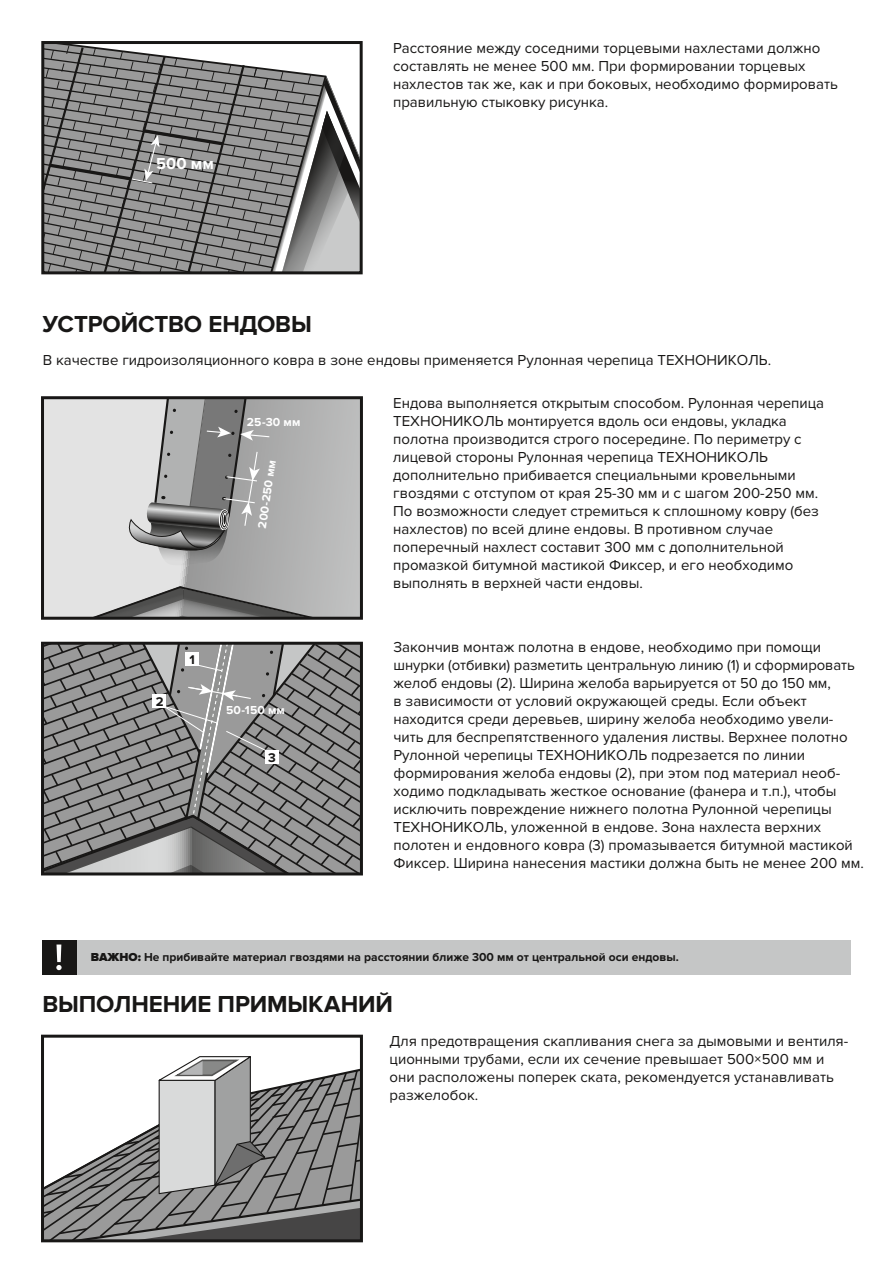
<style>
.page{position:relative;width:893px;height:1263px;background:#fff}
.page>*{position:absolute;margin:0;border:0;box-sizing:border-box;transform-origin:0 0}
.t1{font:700 24px "Proxima Nova";letter-spacing:-.005em;color:#181716}
.t2{font:700 16.5px "Proxima Nova";color:#fff}
.t3{font:15px/18px "Proxima Nova";color:#181716}
.t4{font:700 13.05px "Proxima Nova";color:#181716}
.t5{font:700 12px "Proxima Nova";color:#181716}
.t6{font:700 12px "Proxima Nova";letter-spacing:.015em;color:#fff}
.s1{font-weight:900}
</style>
<div class="page">
<div style="left:43px;top:940px;width:808px;height:34px;background:#c5c6c6"></div>
<div style="left:43px;top:940px;width:34px;height:34px;background:#181716"></div>
<svg style="left:56px;top:944px;width:6px;height:26px"></svg>
<svg style="left:45px;top:400px;width:314px;height:186px;background:#c9c9c9"></svg>
<svg style="left:45px;top:586px;width:314px;height:30px;background:#a5a5a5"></svg>
<svg style="left:125px;top:400px;width:145px;height:167px;background:#a2a2a2"></svg>
<div style="left:41px;top:396px;width:322px;height:224px;border:3px solid #181716"></div>
<svg style="left:45px;top:45px;width:314px;height:225px;background:#8e8e8e"></svg>
<div style="left:41px;top:41px;width:322px;height:233px;border:3px solid #181716"></div>
<svg style="left:45px;top:646px;width:314px;height:225px;background:#878686"></svg>
<div style="left:41px;top:642px;width:322px;height:233px;border:3px solid #181716"></div>
<svg style="left:45px;top:1056px;width:314px;height:182px"></svg>
<div style="left:41px;top:1035px;width:322px;height:207px;border:3px solid #181716"></div>
<p class="t2" style="left:156px;top:154px;width:59px">500 мм</p>
<p class="t3" style="left:393px;top:39px;width:446px">Расстояние между соседними торцевыми нахлестами должно составлять не менее 500 мм. При формировании торцевых нахлестов так же, как и при боковых, необходимо формировать правильную стыковку рисунка.</p>
<h1 class="t1" style="left:43px;top:310px;width:270px">УСТРОЙСТВО ЕНДОВЫ</h1>
<p class="t3" style="left:43px;top:351px;width:730px">В качестве гидроизоляционного ковра в зоне ендовы применяется Рулонная черепица ТЕХНОНИКОЛЬ.</p>
<p class="t6" style="left:247px;top:415px;width:55px">25-30 мм</p>
<p class="t6" style="left:255px;top:527px;width:70px;rotate:-82deg">200-250 мм</p>
<p class="t4" style="left:156px;top:694px;width:9px">2</p>
<p class="t4" style="left:189px;top:652px;width:7px">1</p>
<p class="t6" style="left:226px;top:703px;width:60px">50-150 мм</p>
<p class="t4" style="left:268px;top:750px;width:9px">3</p>
<p class="t3" style="left:393px;top:394px;width:432px">Ендова выполняется открытым способом. Рулонная черепица ТЕХНОНИКОЛЬ монтируется вдоль оси ендовы, укладка полотна производится строго посередине. По периметру с лицевой стороны Рулонная черепица ТЕХНОНИКОЛЬ дополнительно прибивается специальными кровельными гвоздями с отступом от края 25-30 мм и с шагом 200-250 мм.<br>По возможности следует стремиться к сплошному ковру (без нахлестов) по всей длине ендовы. В противном случае поперечный нахлест составит 300 мм с дополнительной промазкой битумной мастикой Фиксер, и его необходимо выполнять в верхней части ендовы.</p>
<p class="t3" style="left:393px;top:638px;width:472px">Закончив монтаж полотна в ендове, необходимо при помощи шнурки (отбивки) разметить центральную линию (1) и сформировать желоб ендовы (2). Ширина желоба варьируется от 50 до 150 мм,<br>в зависимости от условий окружающей среды. Если объект находится среди деревьев, ширину желоба необходимо увели&shy;чить для беспрепятственного удаления листвы. Верхнее полотно Рулонной черепицы ТЕХНОНИКОЛЬ подрезается по линии формирования желоба ендовы (2), при этом под материал необ&shy;ходимо подкладывать жесткое основание (фанера и т.п.), чтобы исключить повреждение нижнего полотна Рулонной черепицы ТЕХНОНИКОЛЬ, уложенной в ендове. Зона нахлеста верхних полотен и ендовного ковра (3) промазывается битумной мастикой Фиксер. Ширина нанесения мастики должна быть не менее 200 мм.</p>
<p class="t5" style="left:91px;top:950px;width:589px"><span class="s1">ВАЖНО:</span> Не прибивайте материал гвоздями на расстоянии ближе 300 мм от центральной оси ендовы.</p>
<h1 class="t1" style="left:43px;top:990px;width:352px">ВЫПОЛНЕНИЕ ПРИМЫКАНИЙ</h1>
<p class="t3" style="left:390px;top:1032px;width:460px">Для предотвращения скапливания снега за дымовыми и вентиля&shy;ционными трубами, если их сечение превышает 500×500 мм и они расположены поперек ската, рекомендуется устанавливать разжелобок.</p>
</div>
